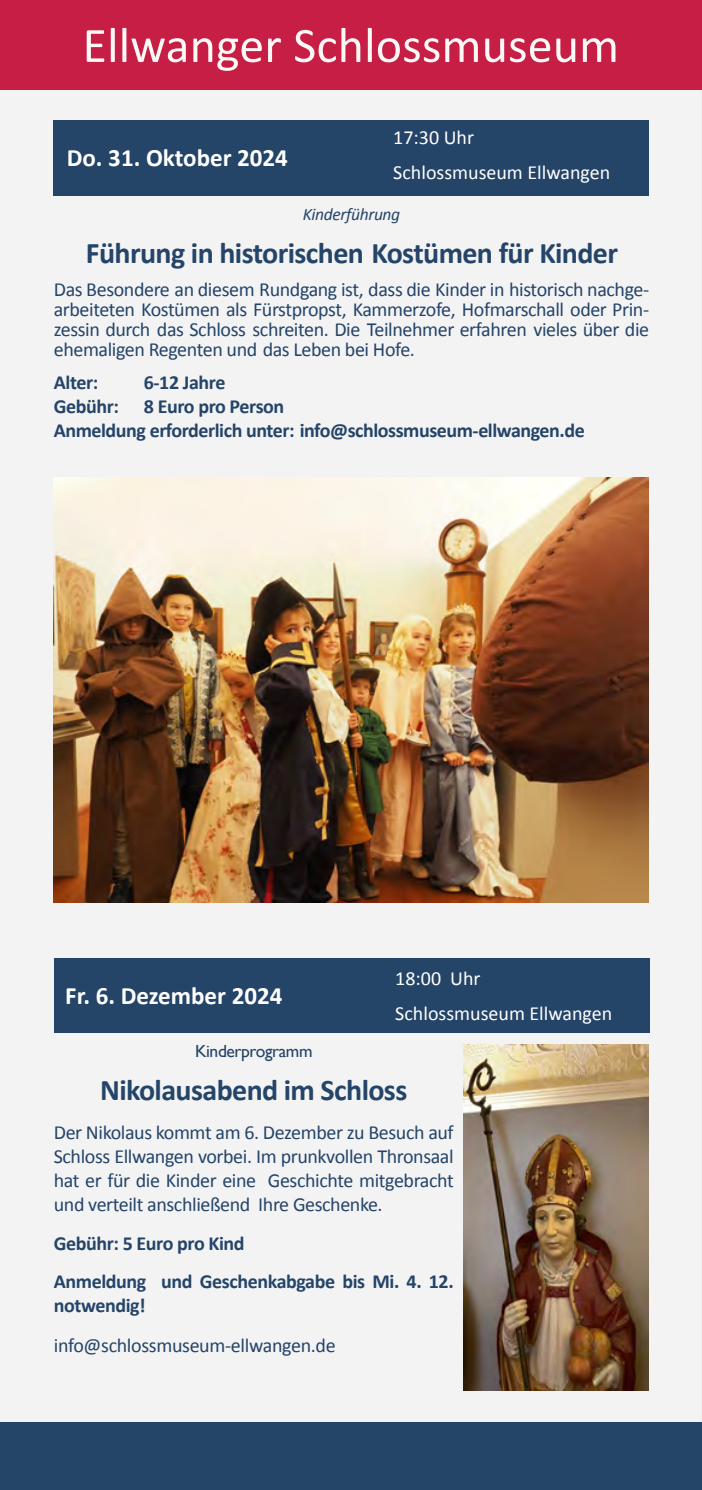
<style>
.page{position:relative;width:702px;height:1490px;background:#fff}
.page>*{position:absolute;margin:0;border:0;box-sizing:border-box;transform-origin:0 0}
.t1{font:50px "Calibri";letter-spacing:.005em;color:#fcf8f5}
.t2{font:700 30px "Calibri";letter-spacing:-.02em;color:#244468}
.t3{font:700 25px "Calibri";color:#fff}
.t4{font:20px/20px "Calibri";letter-spacing:-.02em;color:#244468;text-align:justify}
.t5{font:700 20px/24px "Calibri";letter-spacing:-.02em;color:#244468}
.t6{font:20px/35px "Calibri";color:#fff}
.t7{font:17.5px "Gill Sans";letter-spacing:-.02em;color:#244468}
.t8{font:italic 17.5px "Calibri";letter-spacing:-.02em;color:#244468}
</style>
<div class="page">
<div style="left:0;top:0;width:701px;height:1489px;background:#f3f3f4"></div>
<hr style="left:701px;top:0;width:1px;height:1489px;background:#e8e8e9">
<div style="left:0;top:0;width:701px;height:90px;background:#c71e45"></div>
<div style="left:0;top:1421px;width:701px;height:68px;background:#244468"></div>
<hr style="left:701px;top:0;width:1px;height:90px;background:#c71e45">
<hr style="left:701px;top:1421px;width:1px;height:68px;background:#244468">
<div style="left:54px;top:958px;width:595px;height:75px;background:#244468"></div>
<img style="left:463px;top:1044px;width:185px;height:346px">
<div style="left:53px;top:120px;width:595px;height:76px;background:#244468"></div>
<img style="left:54px;top:477px;width:594px;height:425px">
<h1 class="t1" style="left:82px;top:24px;width:538px">Ellwanger Schlossmuseum</h1>
<p class="t3" style="left:67px;top:147px;width:223px">Do. 31. Oktober 2024</p>
<p class="t6" style="left:393px;top:122px;width:218px">17:30 Uhr<br>Schlossmuseum Ellwangen</p>
<p class="t8" style="left:303px;top:207px;width:99px">Kinderführung</p>
<h2 class="t2" style="left:86px;top:240px;width:534px">Führung in historischen Kostümen für Kinder</h2>
<p class="t4" style="left:54px;top:281px;width:597px">Das Besondere an diesem Rundgang ist, dass die Kinder in historisch nachge&shy;arbeiteten Kostümen als Fürstpropst, Kammerzofe, Hofmarschall oder Prin&shy;zessin durch das Schloss schreiten. Die Teilnehmer erfahren vieles über die ehemaligen Regenten und das Leben bei Hofe.</p>
<p class="t5" style="left:54px;top:372px;width:46px">Alter:</p>
<p class="t5" style="left:54px;top:372px;width:532px;text-indent:90px">6-12 Jahre<br>Gebühr: 8 Euro pro Person<br>Anmeldung erforderlich unter: info@schlossmuseum-ellwangen.de</p>
<p class="t3" style="left:65px;top:985px;width:219px">Fr. 6. Dezember 2024</p>
<p class="t6" style="left:395px;top:962px;width:218px">18:00 Uhr<br>Schlossmuseum Ellwangen</p>
<p class="t7" style="left:195px;top:1044px;width:119px">Kinderprogramm</p>
<h2 class="t2" style="left:100px;top:1077px;width:309px">Nikolausabend im Schloss</h2>
<p class="t4" style="left:54px;top:1122px;width:401px;line-height:24px">Der Nikolaus kommt am 6. Dezember zu Besuch auf Schloss Ellwangen vorbei. Im prunkvollen Thronsaal hat er für die Kinder eine Geschichte mitgebracht und verteilt anschließend Ihre Geschenke.</p>
<p class="t5" style="left:54px;top:1225px;width:401px;line-height:38.2px">Gebühr: 5 Euro pro Kind<br>Anmeldung und Geschenkabgabe bis Mi. 4. 12.</p>
<p class="t5" style="left:54px;top:1294px;width:94px">notwendig!</p>
<p class="t4" style="left:54px;top:1336px;width:283px">info@schlossmuseum-ellwangen.de</p>
</div>
